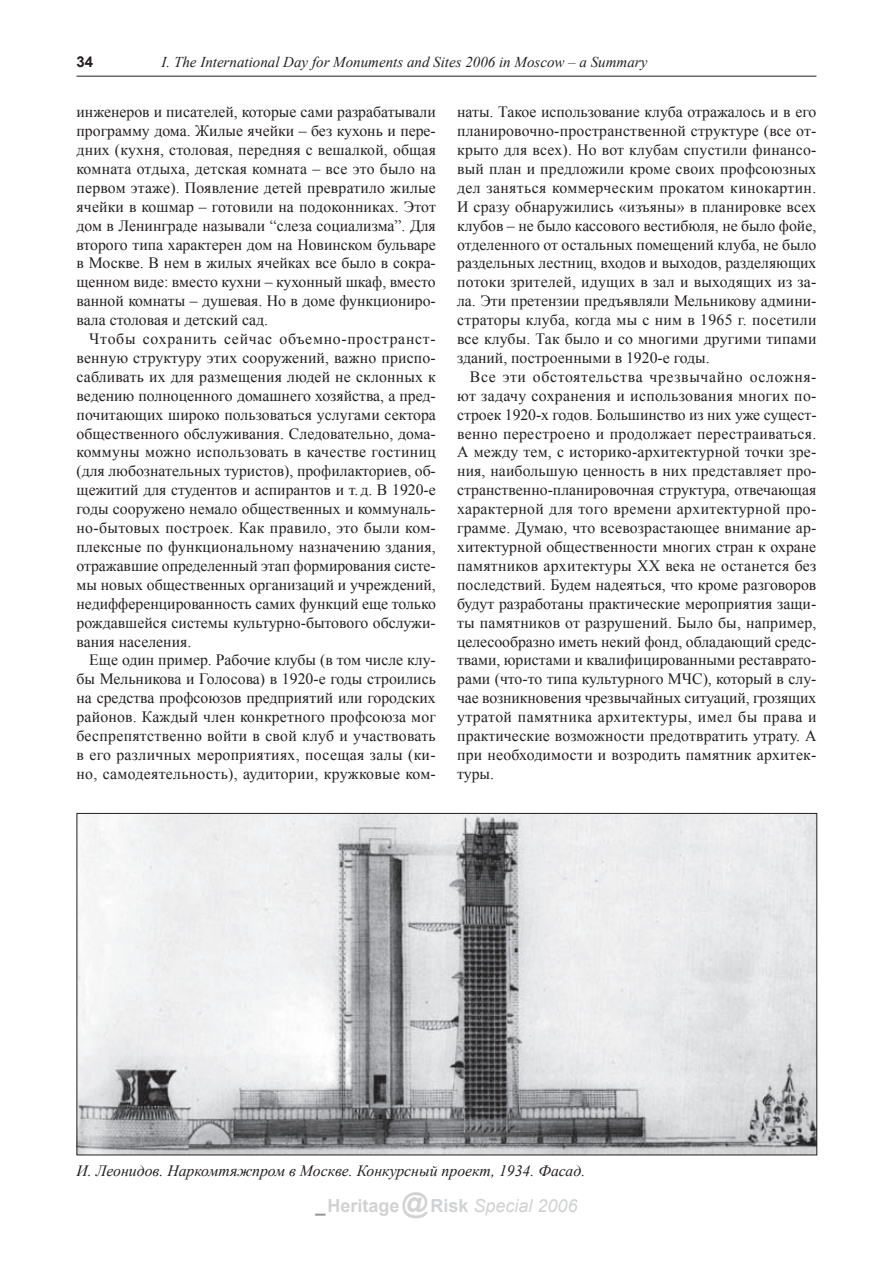
<style>
.page{position:relative;width:893px;height:1263px;background:#fff}
.page>*{position:absolute;margin:0;border:0;box-sizing:border-box;transform-origin:0 0}
.t1{font:700 18px "Arial";color:#d1d2d4}
.t2{font:15.75px/18.9px "Times New Roman";color:#231f20;text-align:justify}
.t3{font:italic 15.75px "Times New Roman";color:#231f20}
.t4{font:italic 15px "Times New Roman";color:#231f20}
.t5{font:700 15px "Arial";color:#231f20}
.s1{color:#939598}
.s2{font-size:27px}
.s3{font-weight:400;font-style:italic}
</style>
<div class="page">
<hr style="left:77px;top:76px;width:739px;height:1px;background:#231f20">
<img style="left:79px;top:815px;width:736px;height:338px">
<p class="t5" style="left:77px;top:52px;width:18px">34</p>
<p class="t4" style="left:162px;top:51px;width:487px">I. The International Day for Monuments and Sites 2006 in Moscow – a Summary</p>
<p class="t2" style="left:77px;top:102px;width:361px">инженеров и писателей, которые сами разрабатывали программу дома. Жилые ячейки – без кухонь и пере&shy;дних (кухня, столовая, передняя с вешалкой, общая комната отдыха, детская комната – все это было на первом этаже). Появление детей превратило жилые ячейки в кошмар – готовили на подоконниках. Этот дом в Ленинграде называли “слеза социализма”. Для второго типа характерен дом на Новинском бульваре в Москве. В нем в жилых ячейках все было в сокра&shy;щенном виде: вместо кухни – кухонный шкаф, вместо ванной комнаты – душевая. Но в доме функциониро&shy;вала столовая и детский сад.</p>
<p class="t2" style="left:77px;top:329px;width:361px;text-indent:13px">Чтобы сохранить сейчас объемно-пространст&shy;венную структуру этих сооружений, важно приспо&shy;сабливать их для размещения людей не склонных к ведению полноценного домашнего хозяйства, а пред&shy;почитающих широко пользоваться услугами сектора общественного обслуживания. Следовательно, дома&shy;коммуны можно использовать в качестве гостиниц (для любознательных туристов), профилакториев, об&shy;щежитий для студентов и аспирантов и т.д. В 1920-е годы сооружено немало общественных и коммуналь&shy;но-бытовых построек. Как правило, это были ком&shy;плексные по функциональному назначению здания, отражавшие определенный этап формирования систе&shy;мы новых общественных организаций и учреждений, недифференцированность самих функций еще только рождавшейся системы культурно-бытового обслужи&shy;вания населения.</p>
<p class="t2" style="left:77px;top:650px;width:361px;text-indent:13px">Еще один пример. Рабочие клубы (в том числе клу&shy;бы Мельникова и Голосова) в 1920-е годы строились на средства профсоюзов предприятий или городских районов. Каждый член конкретного профсоюза мог беспрепятственно войти в свой клуб и участвовать в его различных мероприятиях, посещая залы (ки&shy;но, самодеятельность), аудитории, кружковые ком-</p>
<p class="t2" style="left:457px;top:102px;width:361px">наты. Такое использование клуба отражалось и в его планировочно-пространственной структуре (все от&shy;крыто для всех). Но вот клубам спустили финансо&shy;вый план и предложили кроме своих профсоюзных дел заняться коммерческим прокатом кинокартин.<br>И сразу обнаружились «изъяны» в планировке всех клубов – не было кассового вестибюля, не было фойе, отделенного от остальных помещений клуба, не было раздельных лестниц, входов и выходов, разделяющих потоки зрителей, идущих в зал и выходящих из за&shy;ла. Эти претензии предъявляли Мельникову админи&shy;страторы клуба, когда мы с ним в 1965 г. посетили все клубы. Так было и со многими другими типами зданий, построенными в 1920-е годы.</p>
<p class="t2" style="left:457px;top:367px;width:361px;text-indent:13px">Все эти обстоятельства чрезвычайно осложня&shy;ют задачу сохранения и использования многих по&shy;строек 1920-х годов. Большинство из них уже сущест&shy;венно перестроено и продолжает перестраиваться.<br>А между тем, с историко-архитектурной точки зре&shy;ния, наибольшую ценность в них представляет про&shy;странственно-планировочная структура, отвечающая характерной для того времени архитектурной про&shy;грамме. Думаю, что всевозрастающее внимание ар&shy;хитектурной общественности многих стран к охране памятников архитектуры XX века не останется без последствий. Будем надеяться, что кроме разговоров будут разработаны практические мероприятия защи&shy;ты памятников от разрушений. Было бы, например, целесообразно иметь некий фонд, обладающий средс&shy;твами, юристами и квалифицированными реставрато&shy;рами (что-то типа культурного МЧС</p>
<p class="t2" style="left:457px;top:669px;width:361px;text-indent:246px">), который в слу&shy;чае возникновения чрезвычайных ситуаций, грозящих утратой памятника архитектуры, имел бы права и практические возможности предотвратить утрату. А при необходимости и возродить памятник архитек&shy;туры.</p>
<p class="t3" style="left:77px;top:1159px;width:510px">И. Леонидов. Наркомтяжпром в Москве. Конкурсный проект, 1934. Фасад.</p>
<p class="t1" style="left:315px;top:1194px;width:264px"><span class="s1">_</span> Heritage <span class="s2">@</span> Risk <span class="s3">Special 2006</span></p>
</div>
